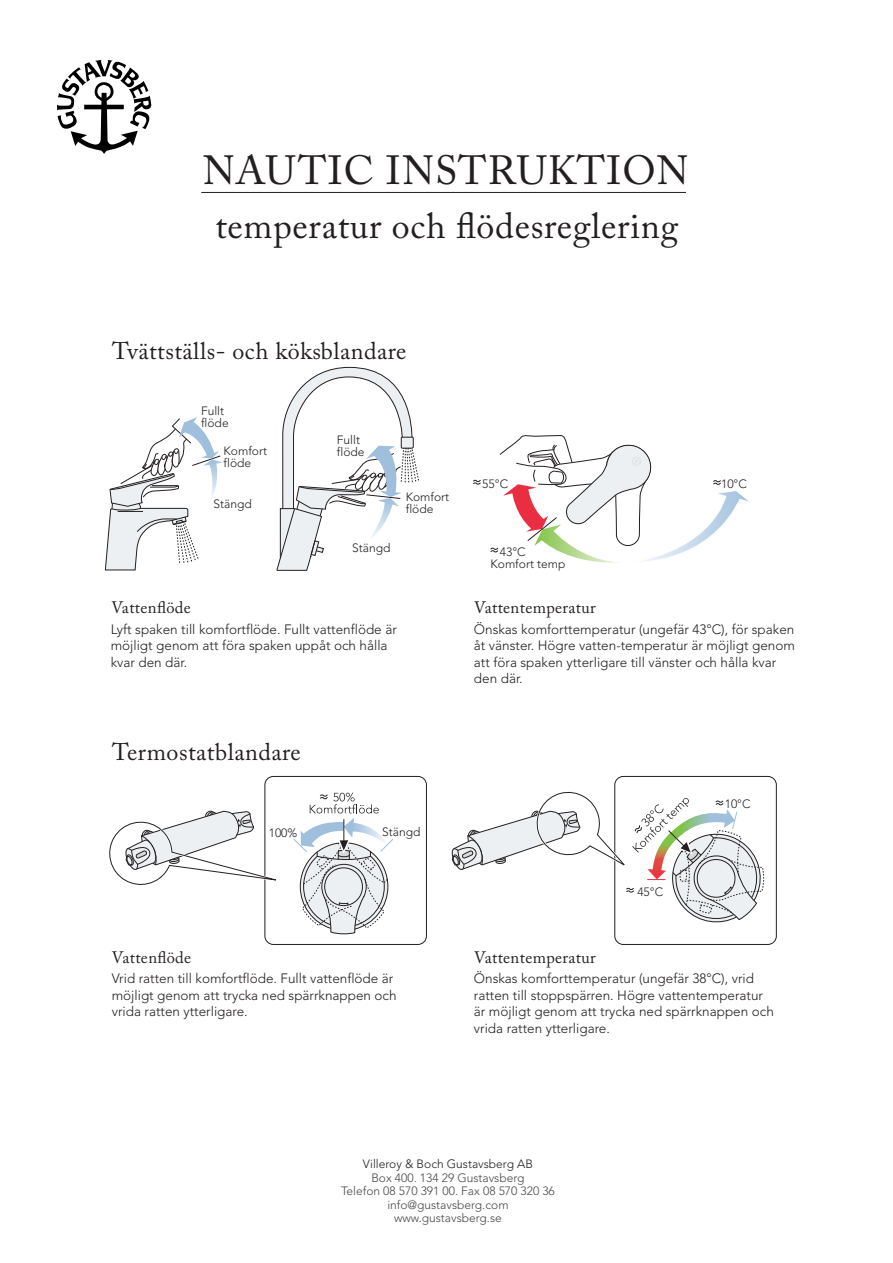
<style>
.page{position:relative;width:893px;height:1263px;background:#fff}
.page>*{position:absolute;margin:0;border:0;box-sizing:border-box;transform-origin:0 0}
.t1{font:40.5px "Adobe Caslon Pro";letter-spacing:.02em;color:#231f20}
.t2{font:36px "Adobe Caslon Pro";letter-spacing:.02em;color:#231f20}
.t3{font:24px "Adobe Caslon Pro";letter-spacing:.02em;color:#231f20}
.t4{font:16.5px "Adobe Caslon Pro";letter-spacing:.02em;color:#231f20}
.t5{font:300 13.5px/16.5px "Avenir";color:#231f20}
.t6{font:300 12px/12px "Avenir";color:#231f20}
.t7{font:300 12px/13.5px "Avenir";color:#494849;text-align:center}
</style>
<div class="page">
<div style="left:615px;top:776px;width:162px;height:169px;border:1px solid #231f20;border-radius:9px"></div>
<div style="left:265px;top:776px;width:162px;height:169px;border:1px solid #231f20;border-radius:9px"></div>
<svg style="left:109px;top:810px;width:167px;height:82px"></svg>
<svg style="left:57px;top:60px;width:95px;height:94px"></svg>
<hr style="left:201px;top:192px;width:485px;height:1px;background:#231f20">
<svg style="left:105px;top:417px;width:117px;height:153px"></svg>
<svg style="left:473px;top:479px;width:8px;height:6px"></svg>
<svg style="left:293px;top:792px;width:101px;height:142px"></svg>
<svg style="left:276px;top:367px;width:143px;height:204px"></svg>
<svg style="left:490px;top:435px;width:258px;height:128px"></svg>
<svg style="left:451px;top:786px;width:313px;height:139px"></svg>
<h1 class="t1" style="left:203px;top:147px;width:487px">NAUTIC INSTRUKTION</h1>
<h2 class="t2" style="left:215px;top:204px;width:464px">temperatur och flödesreglering</h2>
<h3 class="t3" style="left:112px;top:337px;width:296px">Tvättställs- och köksblandare</h3>
<p class="t6" style="left:201px;top:405px;width:29px">Fullt flöde</p>
<p class="t6" style="left:224px;top:445px;width:45px">Komfort flöde</p>
<p class="t6" style="left:214px;top:498px;width:40px">Stängd</p>
<p class="t6" style="left:337px;top:434px;width:29px">Fullt flöde</p>
<p class="t6" style="left:352px;top:542px;width:40px">Stängd</p>
<p class="t6" style="left:406px;top:491px;width:45px">Komfort flöde</p>
<p class="t4" style="left:111px;top:598px;width:81px">Vattenflöde</p>
<p class="t5" style="left:111px;top:621px;width:288px">Lyft spaken till komfortflöde. Fullt vattenflöde är möjligt genom att föra spaken uppåt och hålla kvar den där.</p>
<h3 class="t3" style="left:112px;top:737px;width:190px">Termostatblandare</h3>
<p class="t4" style="left:112px;top:948px;width:81px">Vattenflöde</p>
<p class="t6" style="left:269px;top:826px;width:30px">100%</p>
<p class="t6" style="left:382px;top:826px;width:40px">Stängd</p>
<p class="t5" style="left:112px;top:970px;width:286px">Vrid ratten till komfortflöde. Fullt vattenflöde är möjligt genom att trycka ned spärrknappen och vrida ratten ytterligare.</p>
<p class="t6" style="left:482px;top:478px;width:27px">55 C</p>
<p class="t6" style="left:721px;top:478px;width:27px">10 C</p>
<p class="t6" style="left:490px;top:546px;width:76px;text-indent:9px">43 C<br>Komfort temp</p>
<p class="t4" style="left:474px;top:598px;width:123px">Vattentemperatur</p>
<p class="t5" style="left:474px;top:621px;width:322px">Önskas komforttemperatur (ungefär 43 C), för spaken åt vänster. Högre vatten-temperatur är möjligt genom att föra spaken ytterligare till vänster och hålla kvar den där.</p>
<p class="t4" style="left:474px;top:947px;width:123px">Vattentemperatur</p>
<p class="t6" style="left:637px;top:886px;width:27px">45 C</p>
<p class="t6" style="left:725px;top:798px;width:27px">10 C</p>
<p class="t5" style="left:474px;top:970px;width:301px">Önskas komforttemperatur (ungefär 38 C), vrid ratten till stoppspärren. Högre vattentemperatur är möjligt genom att trycka ned spärrknappen och vrida ratten ytterligare.</p>
<p class="t6" style="left:363px;top:1158px;width:171px">Villeroy &amp; Boch Gustavsberg AB</p>
<p class="t7" style="left:341px;top:1171px;width:215px">Box 400. 134 29 Gustavsberg<br>Telefon 08 570 391 00. Fax 08 570 320 36 info@gustavsberg.com www.gustavsberg.se</p>
</div>
